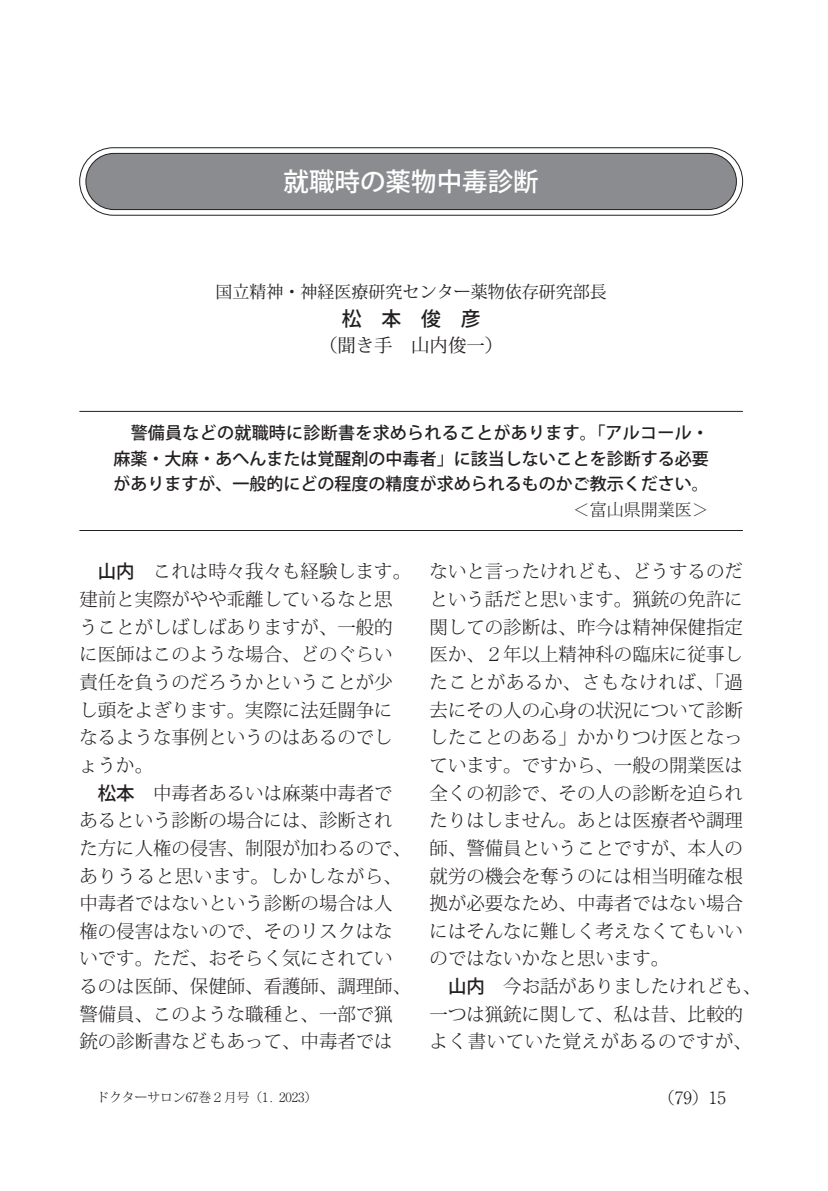
<style>
.page{position:relative;width:828px;height:1191px;background:#fff}
.page>*{position:absolute;margin:0;border:0;box-sizing:border-box;transform-origin:0 0}
.t1{font:500 25.6px "Koz Go Pro";color:#fff}
.t2{font:500 19.8px "Koz Go Pro";color:#231f20}
.t3{font:300 18.4px "Koz Min Pro";color:#231f20}
.t4{font:300 18.4px "Koz Min Pro";letter-spacing:.035em;color:#231f20}
.t5{font:300 18.4px "Koz Min Pro";letter-spacing:.04em;color:#231f20}
.t6{font:18.4px "Koz Min Pro";color:#231f20}
.t7{font:500 17px/25.6px "Koz Go Pro";color:#231f20;text-align:right}
.t8{font:17px "Koz Min Pro";color:#231f20}
.t9{font:300 17px "Ryumin Pro";color:#231f20}
.t10{font:300 12.8px "Koz Min Pro";color:#231f20}
.s1{font-family:"Ryumin Pro";font-weight:300}
.s2{font-family:"Koz Min Pro";font-weight:300}
.s3{font-family:"Koz Go Pro";font-weight:500}
.s4{font-family:"Ryumin Pro"}
.s5{font-family:"Koz Min Pro"}
</style>
<div class="page">
<hr style="left:79px;top:411px;width:664px;height:1px;background:#231f20">
<hr style="left:79px;top:530px;width:664px;height:1px;background:#231f20">
<div style="left:79px;top:147px;width:664px;height:68px;border:1px solid #231f20;border-radius:34px"></div>
<div style="left:86px;top:153px;width:650px;height:56px;background:#8a8c8f;border-radius:28px"></div>
<div style="left:86px;top:153px;width:650px;height:57px;border:1px solid #231f20;border-radius:28px"></div>
<p class="t1" style="left:283px;top:165px;width:257px">就職時の薬物中毒診断</p>
<p class="t8" style="left:215px;top:279px;width:393px">国立精神・神経医療研究センター薬物依存研究部長</p>
<p class="t2" style="left:342px;top:306px;width:140px">松　本　俊　彦</p>
<p class="t6" style="left:319px;top:332px;width:186px">（聞き手　山内俊一）</p>
<p class="t7" style="left:113px;top:421px;width:597px">　警備員などの就職時に診断書を求められることがあります。「アルコール・麻薬・大麻・あへんまたは覚醒剤の中毒者」に該当しないことを診断する必要がありますが、一般的にどの程度の精度が求められるものかご教示ください。<span class="s1">＜</span><span class="s2">富山県開業医</span><span class="s1">＞</span></p>
<p class="t3" style="left:98px;top:558px;width:315px"><span class="s3">山内</span>　これは時々我々も経験します。</p>
<p class="t3" style="left:79px;top:586px;width:315px">建前と実際がやや乖離しているなと思</p>
<p class="t3" style="left:79px;top:614px;width:315px">うことがしばしばありますが、一般的</p>
<p class="t3" style="left:79px;top:641px;width:315px">に医師はこのような場合、どのぐらい</p>
<p class="t3" style="left:79px;top:669px;width:315px">責任を負うのだろうかということが少</p>
<p class="t3" style="left:79px;top:697px;width:315px">し頭をよぎります。実際に法廷闘争に</p>
<p class="t3" style="left:79px;top:724px;width:315px">なるような事例というのはあるのでし</p>
<p class="t3" style="left:79px;top:752px;width:75px">ょうか。</p>
<p class="t3" style="left:98px;top:780px;width:296px"><span class="s3">松本</span>　中毒者あるいは麻薬中毒者で</p>
<p class="t3" style="left:79px;top:807px;width:315px">あるという診断の場合には、診断され</p>
<p class="t3" style="left:79px;top:835px;width:333px">た方に人権の侵害、制限が加わるので、</p>
<p class="t4" style="left:79px;top:863px;width:324px">ありうると思います。しかしながら、</p>
<p class="t3" style="left:79px;top:890px;width:315px">中毒者ではないという診断の場合は人</p>
<p class="t3" style="left:79px;top:918px;width:315px">権の侵害はないので、そのリスクはな</p>
<p class="t3" style="left:79px;top:945px;width:315px">いです。ただ、おそらく気にされてい</p>
<p class="t3" style="left:79px;top:973px;width:333px">るのは医師、保健師、看護師、調理師、</p>
<p class="t3" style="left:79px;top:1001px;width:315px">警備員、このような職種と、一部で猟</p>
<p class="t3" style="left:79px;top:1028px;width:315px">銃の診断書などもあって、中毒者では</p>
<p class="t3" style="left:429px;top:558px;width:315px">ないと言ったけれども、どうするのだ</p>
<p class="t3" style="left:429px;top:586px;width:315px">という話だと思います。猟銃の免許に</p>
<p class="t3" style="left:429px;top:614px;width:315px">関しての診断は、昨今は精神保健指定</p>
<p class="t3" style="left:429px;top:641px;width:315px">医か、<span class="s4">２</span>年以上精神科の臨床に従事し</p>
<p class="t5" style="left:429px;top:669px;width:315px">たことがあるか、さもなければ、「過</p>
<p class="t3" style="left:429px;top:697px;width:315px">去にその人の心身の状況について診断</p>
<p class="t3" style="left:429px;top:724px;width:315px">したことのある」かかりつけ医となっ</p>
<p class="t3" style="left:429px;top:752px;width:315px">ています。ですから、一般の開業医は</p>
<p class="t3" style="left:429px;top:780px;width:315px">全くの初診で、その人の診断を迫られ</p>
<p class="t3" style="left:429px;top:807px;width:315px">たりはしません。あとは医療者や調理</p>
<p class="t3" style="left:429px;top:835px;width:315px">師、警備員ということですが、本人の</p>
<p class="t3" style="left:429px;top:863px;width:315px">就労の機会を奪うのには相当明確な根</p>
<p class="t3" style="left:429px;top:890px;width:315px">拠が必要なため、中毒者ではない場合</p>
<p class="t3" style="left:429px;top:918px;width:315px">にはそんなに難しく考えなくてもいい</p>
<p class="t3" style="left:429px;top:945px;width:241px">のではないかなと思います。</p>
<p class="t3" style="left:448px;top:973px;width:315px"><span class="s3">山内</span>　今お話がありましたけれども、</p>
<p class="t3" style="left:429px;top:1001px;width:315px">一つは猟銃に関して、私は昔、比較的</p>
<p class="t4" style="left:429px;top:1028px;width:324px">よく書いていた覚えがあるのですが、</p>
<p class="t10" style="left:96px;top:1088px;width:222px">ドクターサロン<span class="s4">67</span>巻<span class="s4">２</span>月号（<span class="s4">1. 2023</span>）</p>
<p class="t9" style="left:658px;top:1084px;width:70px"><span class="s5">（</span>79<span class="s5">）</span>15</p>
</div>
